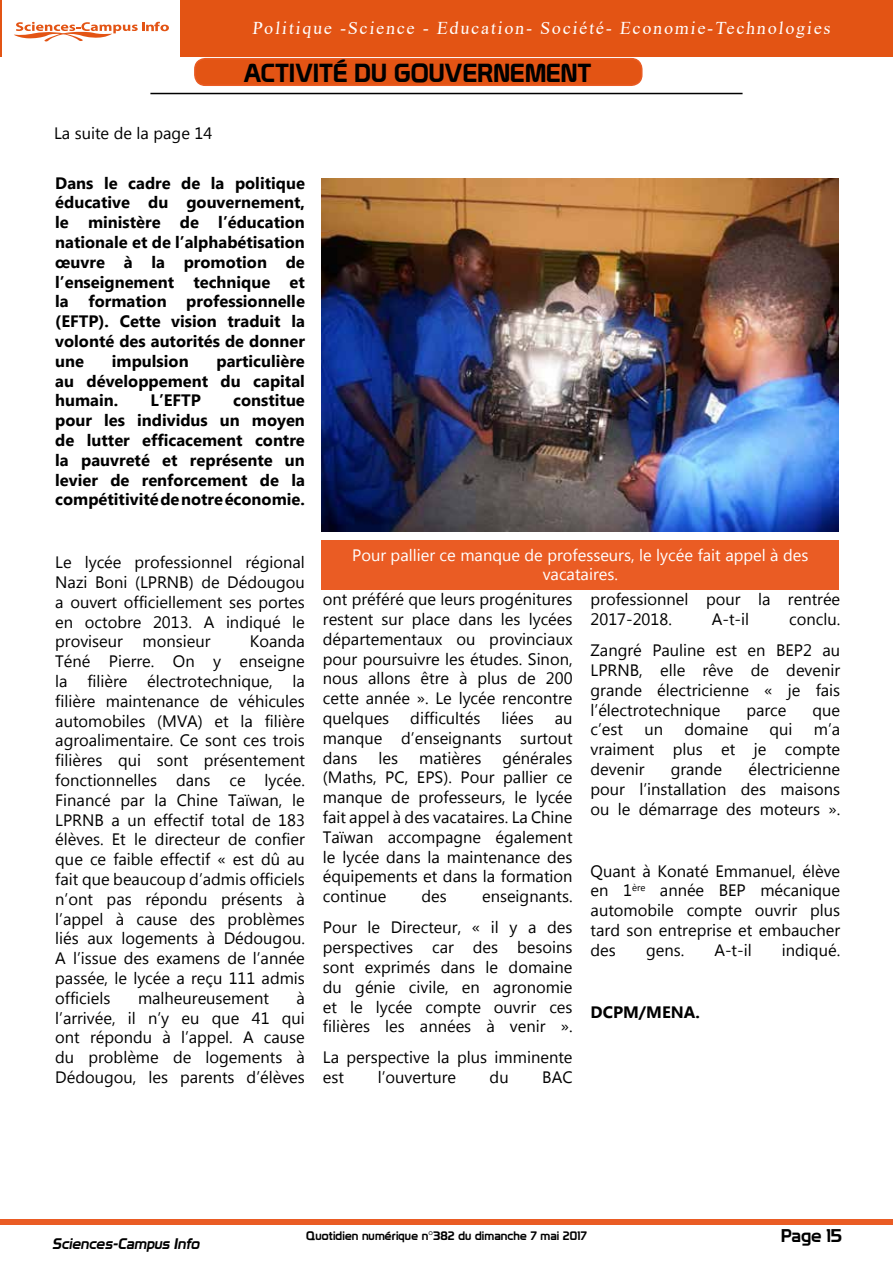
<style>
.page{position:relative;width:893px;height:1263px;background:#fff}
.page>*{position:absolute;margin:0;border:0;box-sizing:border-box;transform-origin:0 0}
.t1{font:25.5px "Prototype";color:#000}
.t2{font:18px "Times New Roman";color:#fff}
.t3{font:18px "Prototype";color:#000}
.t4{font:16.5px/19.8px "Myanmar Text";color:#000;text-align:justify}
.t5{font:700 16.5px/19.8px "Myanmar Text";color:#000;text-align:justify}
.t6{font:16.5px/19.8px "Myanmar Text";color:#fff;text-align:center}
.t7{font:italic 15px "Prototype";color:#000}
.t8{font:12px "Prototype";letter-spacing:.01em;color:#000}
</style>
<div class="page">
<div style="left:0;top:1219px;width:893px;height:6px;background:#ea5c24"></div>
<hr style="left:0;top:0;width:1px;height:56px;background:#e35414">
<svg style="left:14px;top:22px;width:155px;height:20px"></svg>
<div style="left:181px;top:0;width:712px;height:56px;background:#e35414"></div>
<hr style="left:150px;top:93px;width:592px;height:1px;background:#000">
<div style="left:195px;top:59px;width:447px;height:26px;background:#e35414;border-radius:10px"></div>
<div style="left:194px;top:58px;width:448px;height:28px;border:2px solid #ea5c24;border-radius:10px"></div>
<img style="left:322px;top:179px;width:517px;height:352px">
<div style="left:322px;top:540px;width:517px;height:50px;background:#ea5c24"></div>
<p class="t2" style="left:252px;top:15px;width:582px">Politique -Science - Education- Société- Economie-Technologies</p>
<h1 class="t1" style="left:244px;top:58px;width:350px">ACTIVITÉ DU GOUVERNEMENT</h1>
<p class="t4" style="left:54px;top:123px;width:160px">La suite de la page 14</p>
<p class="t5" style="left:55px;top:173px;width:251px">Dans le cadre de la politique éducative du gouvernement, le ministère de l’éducation nationale et de l’alphabétisation œuvre à la promotion de l’enseignement technique et la formation professionnelle (EFTP). Cette vision traduit la volonté des autorités de donner une</p>
<p class="t5" style="left:55px;top:351px;width:251px;text-indent:161px">particulière au développement du capital humain.</p>
<p class="t5" style="left:112px;top:351px;width:78px">impulsion</p>
<p class="t5" style="left:55px;top:391px;width:251px;text-indent:178px">constitue pour les individus un moyen de lutter efficacement contre la pauvreté et représente un levier de renforcement de la compétitivité de notre économie.</p>
<p class="t5" style="left:151px;top:391px;width:52px">L’EFTP</p>
<p class="t4" style="left:55px;top:553px;width:251px">Le lycée professionnel régional Nazi Boni (LPRNB) de Dédougou a ouvert officiellement ses portes en octobre 2013. A indiqué le proviseur monsieur</p>
<p class="t4" style="left:55px;top:632px;width:251px;text-indent:195px">Koanda Téné Pierre. On y enseigne la filière électrotechnique, la filière maintenance de véhicules automobiles (MVA) et la filière agroalimentaire. Ce sont ces trois filières qui sont présentement fonctionnelles dans ce lycée.<br>Financé par la Chine Taïwan, le LPRNB a un effectif total de 183 élèves. Et le directeur de confier que ce faible effectif « est dû au fait que beaucoup d’admis officiels n’ont pas répondu présents à l’appel à cause des problèmes liés aux logements à Dédougou.<br>A l’issue des examens de l’année passée, le lycée a reçu 111 admis officiels</p>
<p class="t4" style="left:55px;top:988px;width:251px;text-indent:241px">à l’arrivée, il n’y eu que 41 qui ont répondu à l’appel. A cause du problème de logements à Dédougou, les parents d’élèves</p>
<p class="t4" style="left:138px;top:988px;width:133px">malheureusement</p>
<p class="t6" style="left:352px;top:545px;width:458px">Pour pallier ce manque de professeurs, le lycée fait appel à des vacataires.</p>
<p class="t4" style="left:323px;top:590px;width:251px">ont préféré que leurs progénitures restent sur place dans les lycées départementaux ou provinciaux pour poursuivre les études. Sinon, nous allons être à plus de 200 cette année ». Le lycée rencontre quelques</p>
<p class="t4" style="left:410px;top:708px;width:72px">difficultés</p>
<p class="t4" style="left:502px;top:708px;width:34px">liées</p>
<p class="t4" style="left:323px;top:708px;width:251px;text-indent:232px">au manque d’enseignants surtout dans</p>
<p class="t4" style="left:323px;top:748px;width:251px;text-indent:180px">générales (Maths, PC, EPS). Pour pallier ce manque de professeurs, le lycée fait appel à des vacataires. La Chine Taïwan accompagne également le lycée dans la maintenance des équipements et dans la formation continue</p>
<p class="t4" style="left:378px;top:748px;width:21px">les</p>
<p class="t4" style="left:419px;top:748px;width:64px">matières</p>
<p class="t4" style="left:422px;top:887px;width:27px">des</p>
<p class="t4" style="left:323px;top:881px;width:251px;line-height:31px;text-align:right">enseignants.<br>Pour le Directeur, « il y a des</p>
<p class="t4" style="left:323px;top:937px;width:251px">perspectives car des besoins sont exprimés dans le domaine du génie civile, en agronomie et le lycée compte ouvrir ces filières les années à venir ».</p>
<p class="t4" style="left:323px;top:1048px;width:251px">La perspective la plus imminente est</p>
<p class="t4" style="left:378px;top:1067px;width:80px">l’ouverture</p>
<p class="t4" style="left:490px;top:1067px;width:21px">du</p>
<p class="t4" style="left:542px;top:1067px;width:32px">BAC</p>
<p class="t4" style="left:591px;top:590px;width:251px">professionnel pour la rentrée<br>2017-2018.</p>
<p class="t4" style="left:591px;top:604px;width:251px;line-height:31px;text-align:right">conclu.<br>Zangré Pauline est en BEP2 au</p>
<p class="t4" style="left:591px;top:660px;width:251px">LPRNB, elle rêve de devenir grande électricienne « je fais l’électrotechnique</p>
<p class="t4" style="left:712px;top:609px;width:39px">A-t-il</p>
<p class="t4" style="left:746px;top:700px;width:42px">parce</p>
<p class="t4" style="left:812px;top:700px;width:29px">que</p>
<p class="t4" style="left:591px;top:720px;width:34px">c’est</p>
<p class="t4" style="left:644px;top:720px;width:20px">un</p>
<p class="t4" style="left:684px;top:720px;width:65px">domaine</p>
<p class="t4" style="left:769px;top:720px;width:25px">qui</p>
<p class="t4" style="left:591px;top:720px;width:251px;text-indent:223px">m’a vraiment plus et je compte devenir</p>
<p class="t4" style="left:591px;top:759px;width:251px;text-indent:158px">électricienne pour l’installation des maisons ou le démarrage des moteurs ».</p>
<p class="t4" style="left:671px;top:759px;width:53px">grande</p>
<p class="t4" style="left:591px;top:861px;width:251px">Quant à Konaté Emmanuel, élève en 1<sup>ère</sup> année BEP mécanique automobile compte ouvrir plus tard son entreprise et embaucher des</p>
<p class="t4" style="left:646px;top:940px;width:40px">gens.</p>
<p class="t4" style="left:714px;top:940px;width:39px">A-t-il</p>
<p class="t4" style="left:782px;top:940px;width:60px">indiqué.</p>
<p class="t5" style="left:591px;top:1002px;width:111px">DCPM/MENA.</p>
<p class="t7" style="left:52px;top:1234px;width:152px">Sciences-Campus Info</p>
<p class="t3" style="left:781px;top:1225px;width:62px">Page 15</p>
<p class="t8" style="left:306px;top:1228px;width:282px">Quotidien numérique n°382 du dimanche 7 mai 2017</p>
</div>
